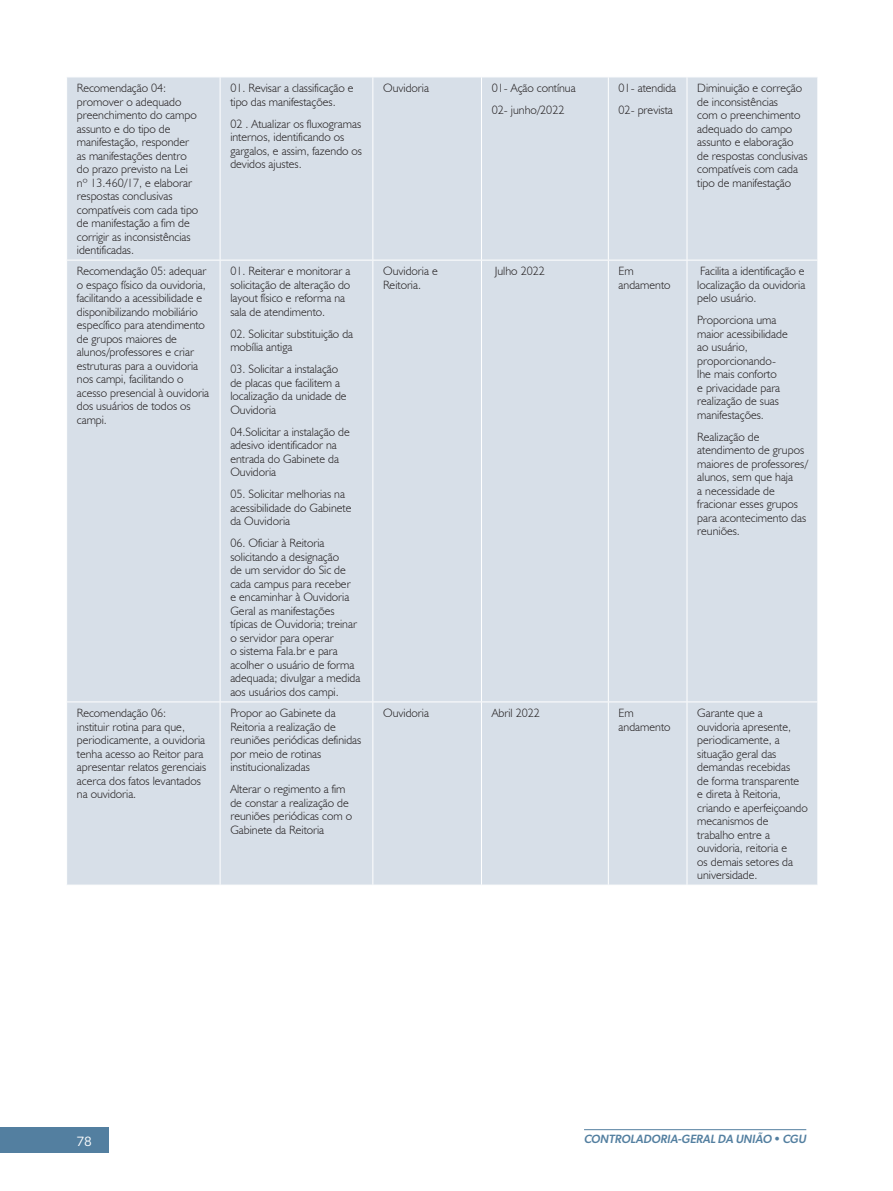
<style>
.page{position:relative;width:893px;height:1191px;background:#fff}
.page>*{position:absolute;margin:0;border:0;box-sizing:border-box;transform-origin:0 0}
.t1{font:13.5px "Gibson";color:#fff}
._03__CÉLULA_INTERNA_ESQUERDA{font:300 12px/13.5px "Humanist 521 BT";color:#231f20}
.t2{font:italic 500 12px "Gibson";color:#537fa0}
</style>
<div class="page">
<div style="left:0;top:1127px;width:109px;height:25px;background:#537fa0"></div>
<hr style="left:584px;top:1129px;width:222px;height:1px;background:#537fa0">
<div style="left:67px;top:78px;width:750px;height:806px;background:#d7dfe8"></div>
<hr style="left:220px;top:77px;width:1px;height:183px;background:#fff">
<hr style="left:372px;top:77px;width:1px;height:183px;background:#fff">
<hr style="left:481px;top:77px;width:1px;height:183px;background:#fff">
<hr style="left:608px;top:77px;width:1px;height:183px;background:#fff">
<hr style="left:687px;top:77px;width:1px;height:183px;background:#fff">
<hr style="left:66px;top:260px;width:154px;height:1px;background:#fff">
<hr style="left:220px;top:260px;width:153px;height:1px;background:#fff">
<hr style="left:220px;top:260px;width:1px;height:441px;background:#fff">
<hr style="left:373px;top:260px;width:108px;height:1px;background:#fff">
<hr style="left:372px;top:260px;width:1px;height:441px;background:#fff">
<hr style="left:481px;top:260px;width:127px;height:1px;background:#fff">
<hr style="left:481px;top:260px;width:1px;height:441px;background:#fff">
<hr style="left:608px;top:260px;width:79px;height:1px;background:#fff">
<hr style="left:608px;top:260px;width:1px;height:441px;background:#fff">
<hr style="left:687px;top:260px;width:131px;height:1px;background:#fff">
<hr style="left:687px;top:260px;width:1px;height:441px;background:#fff">
<hr style="left:66px;top:701px;width:154px;height:1px;background:#fff">
<hr style="left:220px;top:701px;width:153px;height:1px;background:#fff">
<hr style="left:220px;top:702px;width:1px;height:182px;background:#fff">
<hr style="left:373px;top:701px;width:108px;height:1px;background:#fff">
<hr style="left:372px;top:702px;width:1px;height:182px;background:#fff">
<hr style="left:481px;top:701px;width:127px;height:1px;background:#fff">
<hr style="left:481px;top:702px;width:1px;height:182px;background:#fff">
<hr style="left:608px;top:701px;width:79px;height:1px;background:#fff">
<hr style="left:608px;top:702px;width:1px;height:182px;background:#fff">
<hr style="left:687px;top:701px;width:131px;height:1px;background:#fff">
<hr style="left:687px;top:702px;width:1px;height:182px;background:#fff">
<p class="_03__CÉLULA_INTERNA_ESQUERDA" style="left:77px;top:81px;width:123px">Recomendação 04: promover o adequado preenchimento do campo assunto e do tipo de manifestação, responder as manifestações dentro do prazo previsto na Lei nº 13.460/17, e elaborar respostas conclusivas compatíveis com cada tipo de manifestação a fim de corrigir as inconsistências identificadas.</p>
<p class="_03__CÉLULA_INTERNA_ESQUERDA" style="left:230px;top:81px;width:125px">01. Revisar a classificação e tipo das manifestações.</p>
<p class="_03__CÉLULA_INTERNA_ESQUERDA" style="left:230px;top:116px;width:133px">02 . Atualizar os fluxogramas internos, identificando os gargalos, e assim, fazendo os devidos ajustes.</p>
<p class="_03__CÉLULA_INTERNA_ESQUERDA" style="left:77px;top:264px;width:134px">Recomendação 05: adequar o espaço físico da ouvidoria, facilitando a acessibilidade e disponibilizando mobiliário específico para atendimento de grupos maiores de alunos/professores e criar estruturas para a ouvidoria nos campi, facilitando o acesso presencial à ouvidoria dos usuários de todos os campi.</p>
<p class="_03__CÉLULA_INTERNA_ESQUERDA" style="left:230px;top:264px;width:122px">01. Reiterar e monitorar a solicitação de alteração do layout físico e reforma na sala de atendimento.</p>
<p class="_03__CÉLULA_INTERNA_ESQUERDA" style="left:230px;top:327px;width:124px">02. Solicitar substituição da mobília antiga</p>
<p class="_03__CÉLULA_INTERNA_ESQUERDA" style="left:230px;top:362px;width:118px">03. Solicitar a instalação de placas que facilitem a localização da unidade de<br>Ouvidoria</p>
<p class="_03__CÉLULA_INTERNA_ESQUERDA" style="left:230px;top:425px;width:121px">04.Solicitar a instalação de adesivo identificador na entrada do Gabinete da<br>Ouvidoria</p>
<p class="_03__CÉLULA_INTERNA_ESQUERDA" style="left:230px;top:487px;width:123px">05. Solicitar melhorias na acessibilidade do Gabinete da Ouvidoria</p>
<p class="_03__CÉLULA_INTERNA_ESQUERDA" style="left:230px;top:536px;width:131px">06. Oficiar à Reitoria solicitando a designação<br>de um servidor do Sic de cada campus para receber<br>e encaminhar à Ouvidoria<br>Geral as manifestações típicas de Ouvidoria; treinar o servidor para operar<br>o sistema Fala.br e para acolher o usuário de forma adequada; divulgar a medida aos usuários dos campi.</p>
<p class="_03__CÉLULA_INTERNA_ESQUERDA" style="left:77px;top:706px;width:131px">Recomendação 06:<br>instituir rotina para que, periodicamente, a ouvidoria tenha acesso ao Reitor para apresentar relatos gerenciais acerca dos fatos levantados na ouvidoria.</p>
<p class="_03__CÉLULA_INTERNA_ESQUERDA" style="left:230px;top:706px;width:132px">Propor ao Gabinete da<br>Reitoria a realização de reuniões periódicas definidas por meio de rotinas institucionalizadas</p>
<p class="_03__CÉLULA_INTERNA_ESQUERDA" style="left:230px;top:782px;width:123px">Alterar o regimento a fim de constar a realização de reuniões periódicas com o<br>Gabinete da Reitoria</p>
<p class="_03__CÉLULA_INTERNA_ESQUERDA" style="left:383px;top:81px;width:47px">Ouvidoria</p>
<p class="_03__CÉLULA_INTERNA_ESQUERDA" style="left:492px;top:81px;width:85px">01- Ação contínua</p>
<p class="_03__CÉLULA_INTERNA_ESQUERDA" style="left:492px;top:103px;width:74px">02- junho/2022</p>
<p class="_03__CÉLULA_INTERNA_ESQUERDA" style="left:619px;top:81px;width:59px">01- atendida</p>
<p class="_03__CÉLULA_INTERNA_ESQUERDA" style="left:619px;top:103px;width:56px">02- prevista</p>
<p class="_03__CÉLULA_INTERNA_ESQUERDA" style="left:697px;top:81px;width:112px">Diminuição e correção de inconsistências<br>com o preenchimento adequado do campo assunto e elaboração de respostas conclusivas compatíveis com cada tipo de manifestação</p>
<p class="_03__CÉLULA_INTERNA_ESQUERDA" style="left:383px;top:264px;width:56px">Ouvidoria e<br>Reitoria.</p>
<p class="_03__CÉLULA_INTERNA_ESQUERDA" style="left:495px;top:264px;width:52px">Julho 2022</p>
<p class="_03__CÉLULA_INTERNA_ESQUERDA" style="left:619px;top:264px;width:53px">Em andamento</p>
<p class="_03__CÉLULA_INTERNA_ESQUERDA" style="left:697px;top:264px;width:110px;text-align:justify">Facilita a identificação e localização da ouvidoria pelo usuário.</p>
<p class="_03__CÉLULA_INTERNA_ESQUERDA" style="left:697px;top:313px;width:92px">Proporciona uma maior acessibilidade ao usuário, proporcionando&shy;lhe mais conforto<br>e privacidade para realização de suas manifestações.</p>
<p class="_03__CÉLULA_INTERNA_ESQUERDA" style="left:697px;top:430px;width:112px">Realização de atendimento de grupos maiores de professores/ alunos, sem que haja<br>a necessidade de fracionar esses grupos para acontecimento das reuniões.</p>
<p class="_03__CÉLULA_INTERNA_ESQUERDA" style="left:383px;top:706px;width:47px">Ouvidoria</p>
<p class="_03__CÉLULA_INTERNA_ESQUERDA" style="left:492px;top:706px;width:50px">Abril 2022</p>
<p class="_03__CÉLULA_INTERNA_ESQUERDA" style="left:619px;top:706px;width:53px">Em andamento</p>
<p class="_03__CÉLULA_INTERNA_ESQUERDA" style="left:697px;top:706px;width:112px">Garante que a ouvidoria apresente, periodicamente, a situação geral das demandas recebidas<br>de forma transparente e direta à Reitoria, criando e aperfeiçoando mecanismos de trabalho entre a ouvidoria, reitoria e<br>os demais setores da universidade.</p>
<p class="t1" style="left:77px;top:1132px;width:17px">78</p>
<p class="t2" style="left:584px;top:1131px;width:224px">CONTROLADORIA-GERAL DA UNIÃO • CGU</p>
</div>
